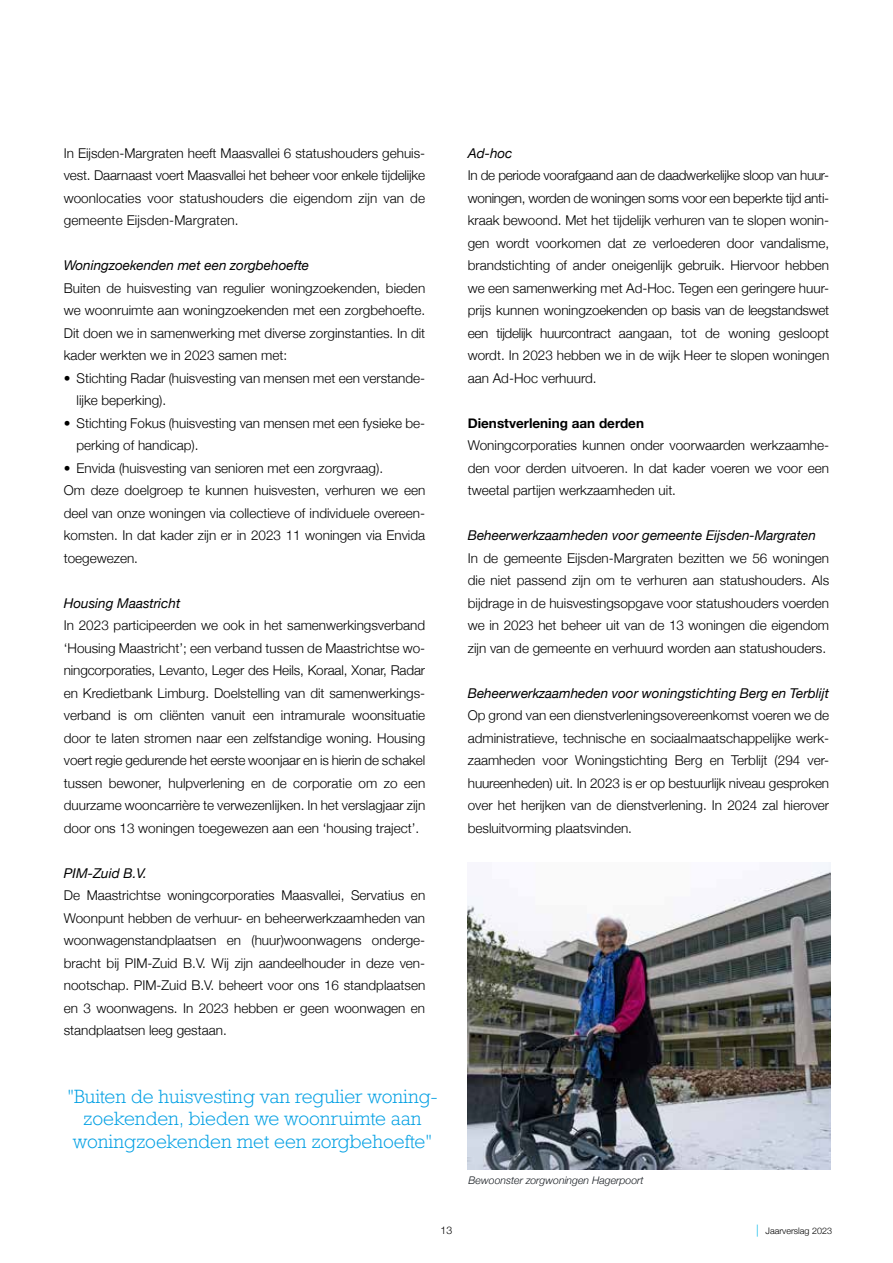
<style>
.page{position:relative;width:893px;height:1263px;background:#fff}
.page>*{position:absolute;margin:0;border:0;box-sizing:border-box;transform-origin:0 0}
.t1{font:300 18px/22.5px "Rockwell Nova";color:#009fe3;text-align:center}
.t2{font:300 13.5px/22.5px "Helvetica Neue";color:#000;text-align:justify}
.t3{font:italic 13.5px "Helvetica Neue";color:#000}
.t4{font:700 13.5px "Helvetica Neue";color:#000}
.t5{font:italic 300 10.5px "Helvetica Neue";color:#181d22}
.t6{font:300 10.5px "Helvetica Neue";color:#000}
.t7{font:300 9px "Helvetica Neue";color:#000}
.s1{font-size:12px;color:#0dbaea}
</style>
<div class="page">
<img style="left:468px;top:862px;width:362px;height:307px">
<p class="t2" style="left:64px;top:140px;width:363px">In Eijsden-Margraten heeft Maasvallei 6 statushouders gehuis&shy;vest. Daarnaast voert Maasvallei het beheer voor enkele tijdelijke woonlocaties voor statushouders die eigendom zijn van de gemeente Eijsden-Margraten.</p>
<p class="t3" style="left:64px;top:255px;width:247px">Woningzoekenden met een zorgbehoefte</p>
<p class="t2" style="left:64px;top:275px;width:363px">Buiten de huisvesting van regulier woningzoekenden, bieden we woonruimte aan woningzoekenden met een zorgbehoefte.<br>Dit doen we in samenwerking met diverse zorginstanties. In dit kader werkten we in 2023 samen met:</p>
<p class="t2" style="left:77px;top:365px;width:350px;text-indent:-13px">• Stichting Radar (huisvesting van mensen met een verstande&shy;lijke beperking).</p>
<p class="t2" style="left:77px;top:410px;width:350px;text-indent:-13px">• Stichting Fokus (huisvesting van mensen met een fysieke be&shy;perking of handicap).</p>
<p class="t2" style="left:64px;top:456px;width:363px;text-align:left">• Envida (huisvesting van senioren met een zorgvraag).<br>Om deze doelgroep te kunnen huisvesten, verhuren we een deel van onze woningen via collectieve of individuele overeen&shy;komsten. In dat kader zijn er in 2023 11 woningen via Envida toegewezen.</p>
<p class="t3" style="left:64px;top:593px;width:118px">Housing Maastricht</p>
<p class="t2" style="left:64px;top:613px;width:363px">In 2023 participeerden we ook in het samenwerkingsverband ‘Housing Maastricht’; een verband tussen de Maastrichtse wo&shy;ningcorporaties, Levanto, Leger des Heils, Koraal, Xonar, Radar en Kredietbank Limburg. Doelstelling van dit samenwerkings&shy;verband is om cliënten vanuit een intramurale woonsituatie door te laten stromen naar een zelfstandige woning. Housing voert regie gedurende het eerste woonjaar en is hierin de schakel tussen bewoner, hulpverlening en de corporatie om zo een duurzame wooncarrière te verwezenlijken. In het verslagjaar zijn door ons 13 woningen toegewezen aan een ‘housing traject’.</p>
<p class="t3" style="left:64px;top:863px;width:85px">PIM-Zuid B.V.</p>
<p class="t2" style="left:64px;top:883px;width:363px">De Maastrichtse woningcorporaties Maasvallei, Servatius en Woonpunt hebben de verhuur- en beheerwerkzaamheden van woonwagenstandplaatsen en (huur)woonwagens onderge&shy;bracht bij PIM-Zuid B.V. Wij zijn aandeelhouder in deze ven&shy;nootschap. PIM-Zuid B.V. beheert voor ons 16 standplaatsen en 3 woonwagens. In 2023 hebben er geen woonwagen en standplaatsen leeg gestaan.</p>
<h1 class="t1" style="left:67px;top:1085px;width:372px">"Buiten de huisvesting van regulier woning&shy;zoekenden, bieden we woonruimte aan woningzoekenden met een zorgbehoefte"</h1>
<p class="t3" style="left:468px;top:143px;width:46px">Ad-hoc</p>
<p class="t2" style="left:468px;top:163px;width:363px">In de periode voorafgaand aan de daadwerkelijke sloop van huur&shy;woningen, worden de woningen soms voor een beperkte tijd anti&shy;kraak bewoond. Met het tijdelijk verhuren van te slopen wonin&shy;gen wordt voorkomen dat ze verloederen door vandalisme, brandstichting of ander oneigenlijk gebruik. Hiervoor hebben we een samenwerking met Ad-Hoc. Tegen een geringere huur&shy;prijs kunnen woningzoekenden op basis van de leegstandswet een tijdelijk huurcontract aangaan, tot de woning gesloopt wordt. In 2023 hebben we in de wijk Heer te slopen woningen aan Ad-Hoc verhuurd.</p>
<p class="t4" style="left:468px;top:412px;width:178px">Dienstverlening aan derden</p>
<p class="t2" style="left:468px;top:433px;width:363px">Woningcorporaties kunnen onder voorwaarden werkzaamhe&shy;den voor derden uitvoeren. In dat kader voeren we voor een tweetal partijen werkzaamheden uit.</p>
<p class="t3" style="left:468px;top:526px;width:350px">Beheerwerkzaamheden voor gemeente Eijsden-Margraten</p>
<p class="t2" style="left:468px;top:546px;width:363px">In de gemeente Eijsden-Margraten bezitten we 56 woningen die niet passend zijn om te verhuren aan statushouders. Als bijdrage in de huisvestingsopgave voor statushouders voerden we in 2023 het beheer uit van de 13 woningen die eigendom zijn van de gemeente en verhuurd worden aan statushouders.</p>
<p class="t3" style="left:468px;top:683px;width:363px">Beheerwerkzaamheden voor woningstichting Berg en Terblijt</p>
<p class="t2" style="left:468px;top:703px;width:363px">Op grond van een dienstverleningsovereenkomst voeren we de administratieve, technische en sociaalmaatschappelijke werk&shy;zaamheden voor Woningstichting Berg en Terblijt (294 ver&shy;huureenheden) uit. In 2023 is er op bestuurlijk niveau gesproken over het herijken van de dienstverlening. In 2024 zal hierover besluitvorming plaatsvinden.</p>
<p class="t5" style="left:469px;top:1172px;width:177px">Bewoonster zorgwoningen Hagerpoort</p>
<p class="t6" style="left:441px;top:1222px;width:13px">13</p>
<p class="t7" style="left:756px;top:1224px;width:77px"><span class="s1">|</span> Jaarverslag 2023</p>
</div>
